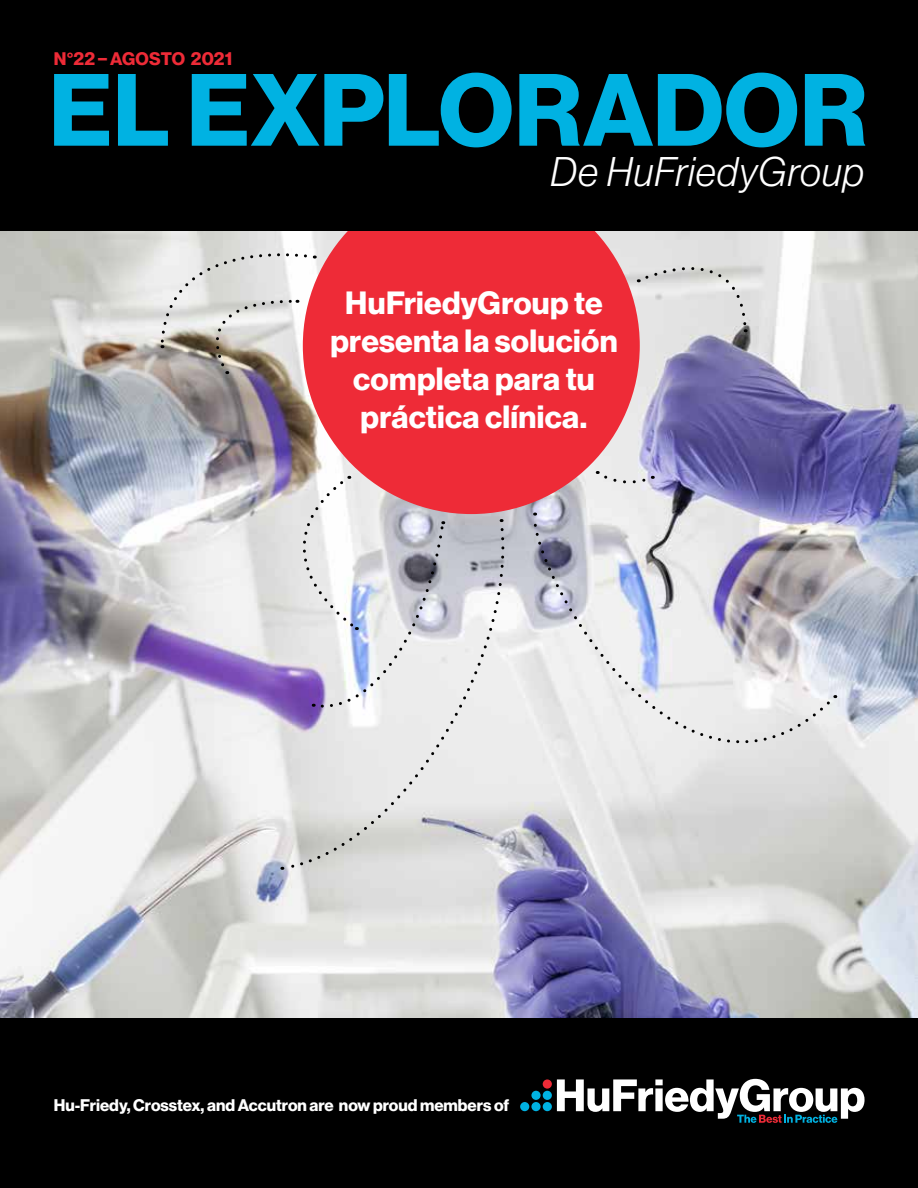
<style>
.page{position:relative;width:918px;height:1188px;background:#000}
.page>*{position:absolute;margin:0;border:0;box-sizing:border-box;transform-origin:0 0}
.t1{font:100.35px "N Haas Grotesk DS Pro 75 Bd";letter-spacing:.005em;color:#00b2e2}
.t2{font:40.5px "N Haas Grotesk DS Pro 46 Lt It";letter-spacing:.025em;color:#fff}
.t3{font:31.5px/37.8px "N Haas Grotesk DS Pro 75 Bd";letter-spacing:.01em;color:#fff;text-align:center}
.t4{font:17.85px "N Haas Grotesk DS Pro 75 Bd";letter-spacing:.005em;color:#ee2b37}
.t5{font:16.5px "N Haas Grotesk DS Pro 75 Bd";color:#fff}
</style>
<div class="page">
<img style="left:0;top:232px;width:918px;height:785px">
<div style="left:543px;top:1102px;width:9px;height:9px;background:#00b2e2;border-radius:50%"></div>
<div style="left:543px;top:1091px;width:9px;height:9px;background:#00b2e2;border-radius:50%"></div>
<div style="left:531px;top:1102px;width:10px;height:9px;background:#00b2e2;border-radius:50%"></div>
<div style="left:520px;top:1102px;width:9px;height:9px;background:#00b2e2;border-radius:50%"></div>
<div style="left:531px;top:1091px;width:10px;height:9px;background:#00b2e2;border-radius:50%"></div>
<div style="left:543px;top:1079px;width:9px;height:10px;background:#ee2b37;border-radius:50%"></div>
<svg style="left:557px;top:1079px;width:308px;height:44px"></svg>
<svg style="left:303px;top:231px;width:337px;height:283px;fill:#ee2b37"></svg>
<svg style="left:638px;top:250px;width:110px;height:82px"></svg>
<svg style="left:597px;top:471px;width:56px;height:14px"></svg>
<svg style="left:531px;top:515px;width:302px;height:323px"></svg>
<svg style="left:283px;top:526px;width:230px;height:345px"></svg>
<svg style="left:286px;top:476px;width:160px;height:233px"></svg>
<svg style="left:159px;top:249px;width:156px;height:125px"></svg>
<p class="t4" style="left:54px;top:48px;width:180px">N°22 – AGOSTO 2021</p>
<h1 class="t1" style="left:49px;top:52px;width:820px">EL EXPLORADOR</h1>
<p class="t2" style="left:551px;top:149px;width:315px">De HuFriedyGroup</p>
<p class="t3" style="left:330px;top:285px;width:289px">HuFriedyGroup te presenta la solución completa para tu práctica clínica.</p>
<p class="t5" style="left:54px;top:1096px;width:457px">Hu-Friedy, Crosstex, and Accutron are now proud members of</p>
</div>
